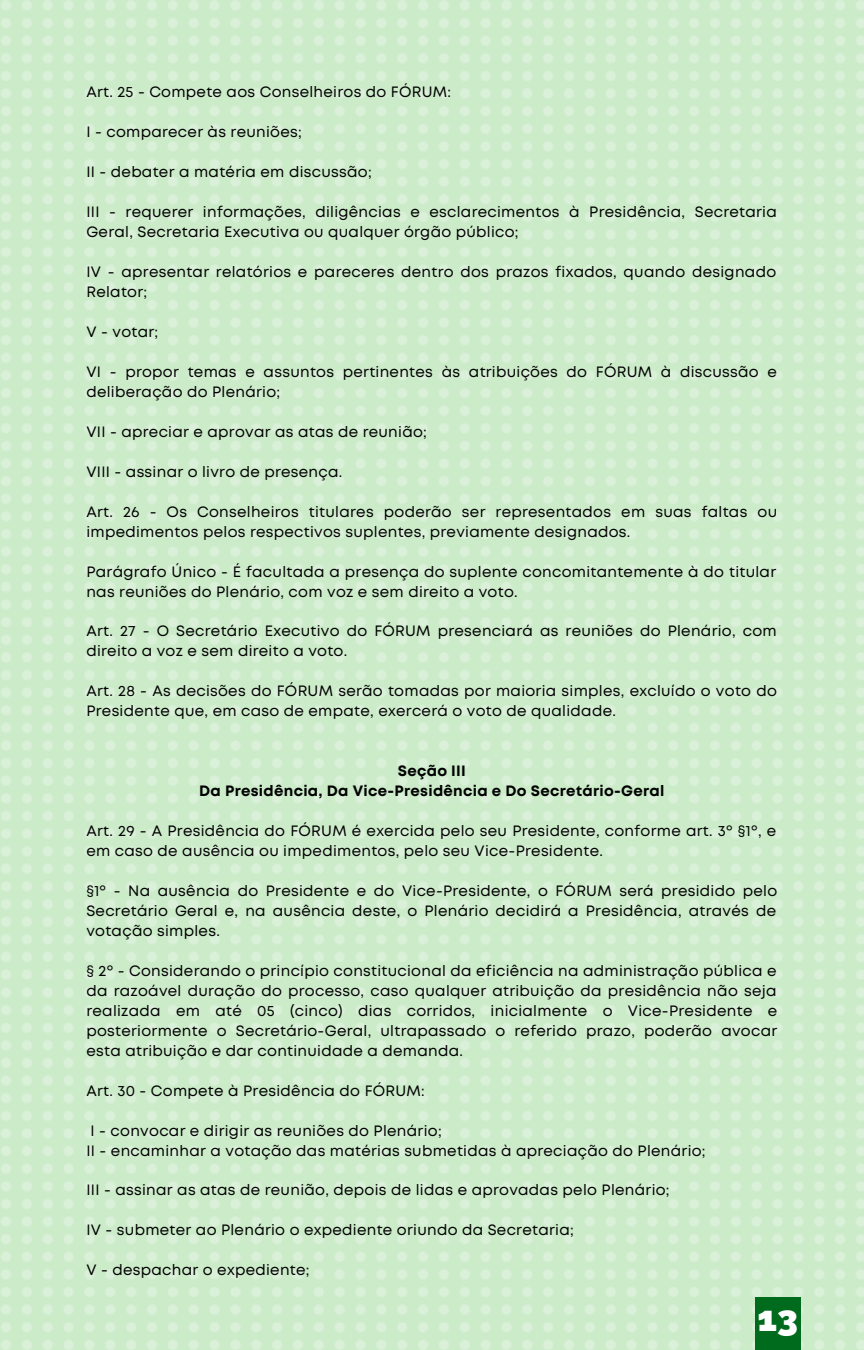
<style>
.page{position:relative;width:864px;height:1350px;background:#fff}
.page>*{position:absolute;margin:0;border:0;box-sizing:border-box;transform-origin:0 0}
.t1{font:800 36px "Raleway";color:#fff}
.t2{font:15.08px/20px "Mont";letter-spacing:.02em;color:#000}
.t3{font:700 15.08px "Mont";letter-spacing:.02em;color:#000}
</style>
<div class="page">
<img style="left:0;top:0;width:864px;height:1350px">
<div style="left:755px;top:1297px;width:45px;height:53px;background:#006a1d"></div>
<p class="t2" style="left:86px;top:83px;width:366px">Art. 25 - Compete aos Conselheiros do FÓRUM:</p>
<p class="t2" style="left:86px;top:123px;width:217px">I - comparecer às reuniões;</p>
<p class="t2" style="left:86px;top:163px;width:287px">II - debater a matéria em discussão;</p>
<p class="t2" style="left:86px;top:203px;width:692px">III - requerer informações, diligências e esclarecimentos à Presidência, Secretaria<br>Geral, Secretaria Executiva ou qualquer órgão público;</p>
<p class="t2" style="left:86px;top:263px;width:691px">IV - apresentar relatórios e pareceres dentro dos prazos fixados, quando designado<br>Relator;</p>
<p class="t2" style="left:86px;top:323px;width:73px">V - votar;</p>
<p class="t2" style="left:86px;top:363px;width:692px">VI - propor temas e assuntos pertinentes às atribuições do FÓRUM à discussão e deliberação do Plenário;</p>
<p class="t2" style="left:86px;top:423px;width:342px">VII - apreciar e aprovar as atas de reunião;</p>
<p class="t2" style="left:86px;top:463px;width:258px">VIII - assinar o livro de presença.</p>
<p class="t2" style="left:86px;top:503px;width:692px">Art. 26 - Os Conselheiros titulares poderão ser representados em suas faltas ou impedimentos pelos respectivos suplentes, previamente designados.</p>
<p class="t2" style="left:86px;top:562px;width:691px">Parágrafo Único - É facultada a presença do suplente concomitantemente à do titular nas reuniões do Plenário, com voz e sem direito a voto.</p>
<p class="t2" style="left:86px;top:622px;width:692px">Art. 27 - O Secretário Executivo do FÓRUM presenciará as reuniões do Plenário, com direito a voz e sem direito a voto.</p>
<p class="t2" style="left:86px;top:682px;width:692px">Art. 28 - As decisões do FÓRUM serão tomadas por maioria simples, excluído o voto do<br>Presidente que, em caso de empate, exercerá o voto de qualidade.</p>
<p class="t3" style="left:398px;top:765px;width:70px">Seção III</p>
<p class="t3" style="left:199px;top:785px;width:467px">Da Presidência, Da Vice-Presidência e Do Secretário-Geral</p>
<p class="t2" style="left:86px;top:822px;width:691px">Art. 29 - A Presidência do FÓRUM é exercida pelo seu Presidente, conforme art. 3º §1º, e em caso de ausência ou impedimentos, pelo seu Vice-Presidente.</p>
<p class="t2" style="left:86px;top:882px;width:692px;text-align:justify">§1º - Na ausência do Presidente e do Vice-Presidente, o FÓRUM será presidido pelo Secretário Geral e, na ausência deste, o Plenário decidirá a Presidência, através de votação simples.</p>
<p class="t2" style="left:86px;top:962px;width:692px;text-align:justify">§ 2º - Considerando o princípio constitucional da eficiência na administração pública e da razoável duração do processo, caso qualquer atribuição da presidência não seja realizada em até 05 (cinco) dias corridos, inicialmente o Vice-Presidente e posteriormente o Secretário-Geral, ultrapassado o referido prazo, poderão avocar esta atribuição e dar continuidade a demanda.</p>
<p class="t2" style="left:86px;top:1082px;width:340px">Art. 30 - Compete à Presidência do FÓRUM:</p>
<p class="t2" style="left:91px;top:1121px;width:353px">I - convocar e dirigir as reuniões do Plenário;</p>
<p class="t2" style="left:86px;top:1141px;width:621px">II - encaminhar a votação das matérias submetidas à apreciação do Plenário;</p>
<p class="t2" style="left:86px;top:1181px;width:585px">III - assinar as atas de reunião, depois de lidas e aprovadas pelo Plenário;</p>
<p class="t2" style="left:86px;top:1221px;width:489px">IV - submeter ao Plenário o expediente oriundo da Secretaria;</p>
<p class="t2" style="left:86px;top:1261px;width:225px">V - despachar o expediente;</p>
<p class="t1" style="left:757px;top:1297px;width:42px">13</p>
</div>
